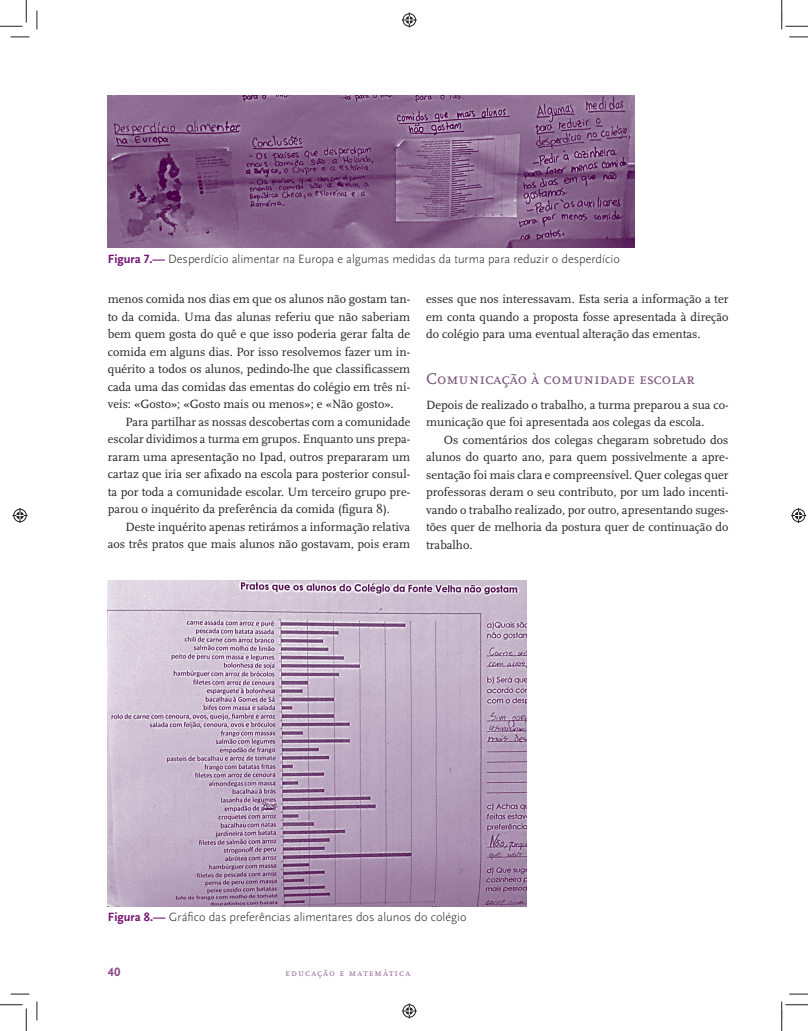
<style>
.page{position:relative;width:808px;height:1031px;background:#fff}
.page>*{position:absolute;margin:0;border:0;box-sizing:border-box;transform-origin:0 0}
.t1{font:16.25px "Scala Caps";color:#77507a}
.t2{font:12.5px/17.5px "Scala";color:#231f20;text-align:justify}
.t3{font:300 12.5px "Scala Sans Pro";color:#231f20}
.t4{font:12.5px "Scala Sans Bold SC";color:#854385}
.t5{font:10px "Scala Caps";letter-spacing:.1em;color:#9b6a9e}
.s1{font-weight:700;color:#731372}
</style>
<div class="page">
<img style="left:108px;top:96px;width:526px;height:151px">
<img style="left:108px;top:580px;width:418px;height:326px">
<svg style="left:11px;top:36px;width:18px;height:2px"></svg>
<svg style="left:789px;top:36px;width:18px;height:2px"></svg>
<svg style="left:11px;top:993px;width:18px;height:1px"></svg>
<svg style="left:789px;top:993px;width:18px;height:1px"></svg>
<svg style="left:36px;top:11px;width:2px;height:18px"></svg>
<svg style="left:36px;top:1001px;width:2px;height:19px"></svg>
<svg style="left:0;top:0;width:27px;height:27px"></svg>
<svg style="left:0;top:1004px;width:27px;height:26px"></svg>
<svg style="left:781px;top:0;width:26px;height:29px"></svg>
<svg style="left:781px;top:1001px;width:26px;height:29px"></svg>
<svg style="left:401px;top:13px;width:15px;height:15px"></svg>
<svg style="left:401px;top:1003px;width:15px;height:15px"></svg>
<svg style="left:13px;top:508px;width:15px;height:15px"></svg>
<svg style="left:791px;top:508px;width:14px;height:15px"></svg>
<p class="t3" style="left:108px;top:254px;width:513px"><span class="s1">Figura 7.—</span> Desperdício alimentar na Europa e algumas medidas da turma para reduzir o desperdício</p>
<p class="t2" style="left:108px;top:291px;width:304px">menos comida nos dias em que os alunos não gostam tan&shy;to da comida. Uma das alunas referiu que não saberiam bem quem gosta do quê e que isso poderia gerar falta de comida em alguns dias. Por isso resolvemos fazer um in&shy;quérito a todos os alunos, pedindo-lhe que classificassem cada uma das comidas das ementas do colégio em três ní&shy;veis: «Gosto»; «Gosto mais ou menos»; e «Não gosto».</p>
<p class="t2" style="left:108px;top:414px;width:304px;text-indent:18px">Para partilhar as nossas descobertas com a comunidade escolar dividimos a turma em grupos. Enquanto uns prepa&shy;raram uma apresentação no Ipad, outros prepararam um cartaz que iria ser afixado na escola para posterior consul&shy;ta por toda a comunidade escolar. Um terceiro grupo pre&shy;parou o inquérito da preferência da comida (figura 8).</p>
<p class="t2" style="left:108px;top:519px;width:304px;text-align:right">Deste inquérito apenas retirámos a informação relativa aos três pratos que mais alunos não gostavam, pois eram</p>
<p class="t2" style="left:426px;top:291px;width:304px">esses que nos interessavam. Esta seria a informação a ter em conta quando a proposta fosse apresentada à direção do colégio para uma eventual alteração das ementas.</p>
<h1 class="t1" style="left:426px;top:369px;width:270px">Comunicação à comunidade escolar</h1>
<p class="t2" style="left:426px;top:396px;width:304px">Depois de realizado o trabalho, a turma preparou a sua co&shy;municação que foi apresentada aos colegas da escola.</p>
<p class="t2" style="left:426px;top:431px;width:304px;text-indent:18px">Os comentários dos colegas chegaram sobretudo dos alunos do quarto ano, para quem possivelmente a apre&shy;sentação foi mais clara e compreensível. Quer colegas quer professoras deram o seu contributo, por um lado incenti&shy;vando o trabalho realizado, por outro, apresentando suges&shy;tões quer de melhoria da postura quer de continuação do trabalho.</p>
<p class="t3" style="left:108px;top:911px;width:360px"><span class="s1">Figura 8.—</span> Gráfico das preferências alimentares dos alunos do colégio</p>
<p class="t4" style="left:108px;top:964px;width:14px">40</p>
<p class="t5" style="left:285px;top:967px;width:126px">educação e matemática</p>
</div>
